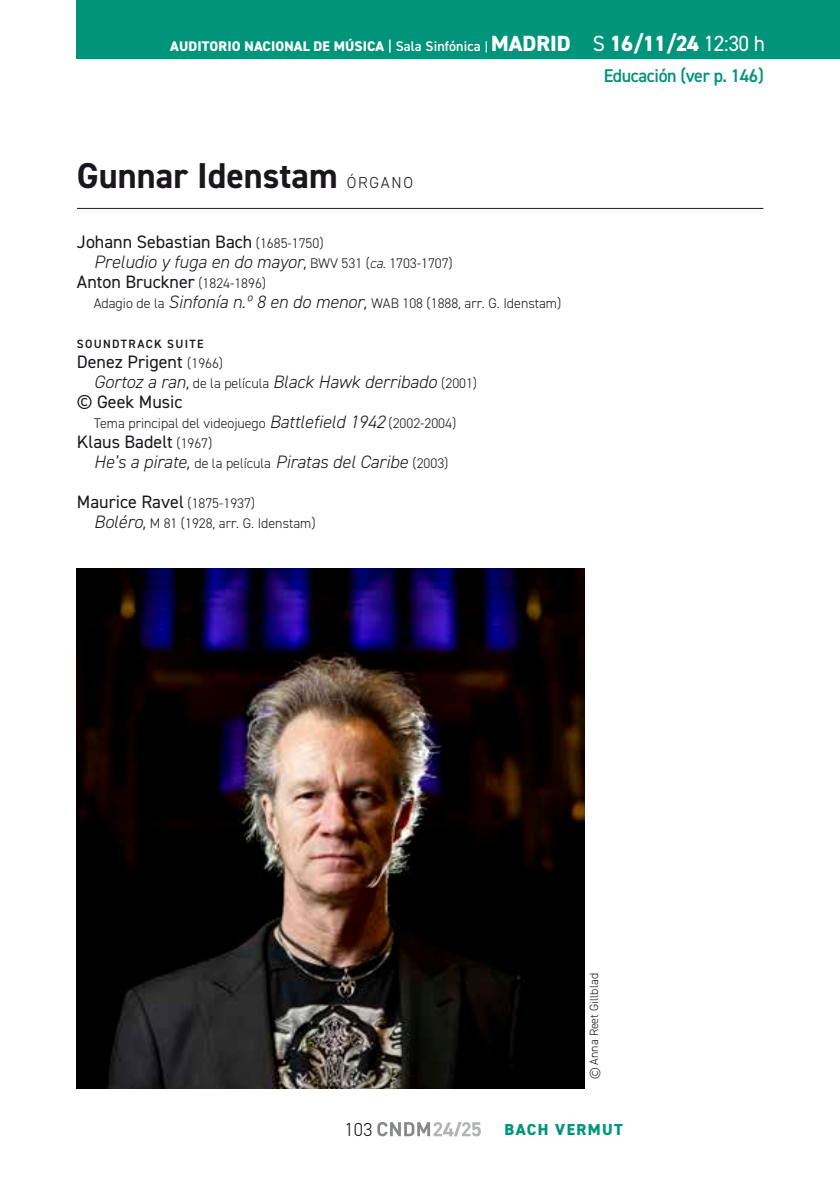
<style>
.page{position:relative;width:840px;height:1191px;background:#fff}
.page>*{position:absolute;margin:0;border:0;box-sizing:border-box;transform-origin:0 0}
.t1{font:700 36px "DIN2014";color:#1a171c}
.t2{font:300 19px "DIN2014";color:#1a171c}
.t3{font:600 18.4px "DIN2014";letter-spacing:-.02em;color:#00957b}
.t4{font:italic 300 18px/20px "DIN2014";color:#1a171c}
.t5{font:18px "DIN2014";color:#1a171c}
.t6{font:800 16px "DIN2014";letter-spacing:.09em;color:#00957b}
.t7{font:300 16px "DIN2014";letter-spacing:.11em;color:#1a171c}
.t8{font:300 14px "DIN2014";color:#1a171c}
.t9{font:800 14px "DIN2014";letter-spacing:.01em;color:#fff}
.t10{font:300 12px "DIN2014";color:#1a171c}
.t11{font:600 12px "DIN2014";letter-spacing:.11em;color:#1a171c}
.s1{font-weight:600}
.s2{font-weight:600;font-size:12px}
.s3{font-size:22px}
.s4{font-weight:400;font-size:22px}
.s5{font-weight:300;font-size:14px}
.s6{font-style:normal;font-size:14px}
.s7{font-size:14px}
.s8{font-style:italic;font-size:18px}
.s9{font-size:16px}
.s10{font-weight:400;font-style:normal}
</style>
<div class="page">
<div style="left:76px;top:0;width:763px;height:59px;background:#00957b"></div>
<svg style="left:377px;top:1122px;width:103px;height:14px"></svg>
<img style="left:77px;top:568px;width:507px;height:520px">
<hr style="left:77px;top:208px;width:686px;height:1px;background:#1a171c">
<p class="t9" style="left:170px;top:37px;width:596px">AUDITORIO NACIONAL DE MÚSICA <span class="s1">| Sala Sinfónica</span> <span class="s2">|</span> <span class="s3">MADRID</span> <span class="s4">S</span> <span class="s3">16/11/24</span> <span class="s4">12:30 h</span></p>
<h1 class="t1" style="left:77px;top:152px;width:262px">Gunnar Idenstam</h1>
<p class="t7" style="left:346px;top:173px;width:68px">ÓRGANO</p>
<p class="t5" style="left:77px;top:231px;width:248px">Johann Sebastian Bach <span class="s5">(1685-1750)</span></p>
<p class="t4" style="left:94px;top:252px;width:360px">Preludio y fuga en do mayor, <span class="s6">BWV 531 (</span><span class="s7">ca.</span> <span class="s6">1703-1707)</span></p>
<p class="t5" style="left:77px;top:271px;width:190px">Anton Bruckner <span class="s5">(1824-1896)</span></p>
<p class="t8" style="left:94px;top:295px;width:468px">Adagio de la <span class="s8">Sinfonía n.º 8 en do menor,</span> WAB 108 (1888, arr. G. Idenstam)</p>
<p class="t11" style="left:77px;top:336px;width:128px">SOUNDTRACK SUITE</p>
<p class="t5" style="left:77px;top:351px;width:148px">Denez Prigent <span class="s5">(1966)</span></p>
<p class="t4" style="left:94px;top:372px;width:384px">Gortoz a ran, <span class="s6">de la película</span> Black Hawk derribado <span class="s6">(2001)</span></p>
<p class="t5" style="left:77px;top:391px;width:107px"><span class="s9">©</span> Geek Music</p>
<p class="t8" style="left:94px;top:415px;width:363px">Tema principal del videojuego <span class="s8">Battlefield 1942</span> (2002-2004)</p>
<p class="t4" style="left:94px;top:432px;width:356px;text-indent:-17px"><span class="s10">Klaus Badelt</span> <span class="s6">(1967)<br></span>He’s a pirate, <span class="s6">de la película</span> Piratas del Caribe <span class="s6">(2003)</span></p>
<p class="t5" style="left:77px;top:491px;width:180px">Maurice Ravel <span class="s5">(1875-1937)</span></p>
<p class="t8" style="left:94px;top:515px;width:223px"><span class="s8">Boléro,</span> M 81 (1928, arr. G. Idenstam)</p>
<p class="t3" style="left:603px;top:64px;width:161px">Educación (ver p. 146)</p>
<p class="t10" style="left:586px;top:1079px;width:108px;rotate:-90deg">© Anna Reet Gillblad</p>
<p class="t2" style="left:344px;top:1117px;width:29px">103</p>
<p class="t6" style="left:504px;top:1118px;width:120px">BACH VERMUT</p>
</div>
